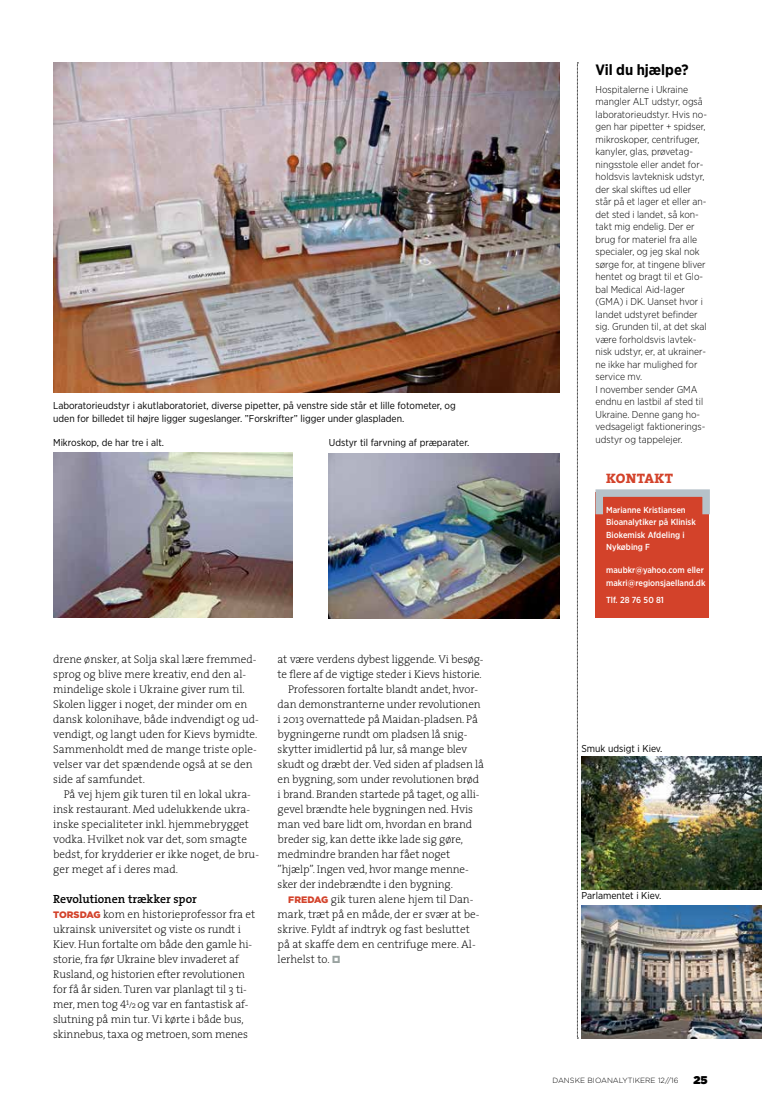
<style>
.page{position:relative;width:762px;height:1117px;background:#fff}
.page>*{position:absolute;margin:0;border:0;box-sizing:border-box;transform-origin:0 0}
.t1{font:700 15px "Gotham Narrow";color:#000}
.t2{font:800 13.75px "The Serif";letter-spacing:.025em;color:#d3422a}
.t3{font:600 11.88px "The Serif";color:#000}
.t4{font:200 11.25px/15px "The Serif";letter-spacing:-.01em;color:#000}
.t5{font:900 11.25px "Gotham";color:#000}
.t6{font:300 10px/12.5px "Gotham Narrow";color:#000}
.t7{font:10px/12.5px "Gotham Narrow";color:#000}
.t8{font:500 8.75px/12.5px "Gotham Narrow";color:#fff}
.t9{font:300 7.5px "Gotham";color:#000}
.s1{font-family:"Gotham";font-weight:900;font-size:9.38px;color:#d3422a}
.s2{font-family:"The Serif Extra Light Expert";font-weight:400}
.s3{font-size:8.75px}
</style>
<div class="page">
<svg style="left:577px;top:63px;width:1px;height:975px"></svg>
<img style="left:581px;top:756px;width:181px;height:133px">
<img style="left:581px;top:905px;width:181px;height:133px">
<img style="left:53px;top:63px;width:507px;height:330px">
<img style="left:329px;top:453px;width:231px;height:165px">
<img style="left:53px;top:453px;width:239px;height:164px">
<div style="left:595px;top:492px;width:114px;height:125px;background:#d3422a"></div>
<svg style="left:595px;top:489px;width:115px;height:26px"></svg>
<p class="t7" style="left:53px;top:399px;width:404px">Laboratorieudstyr i akutlaboratoriet, diverse pipetter, på venstre side står et lille fotometer, og uden for billedet til højre ligger sugeslanger. ”Forskrifter” ligger under glaspladen.</p>
<p class="t7" style="left:53px;top:436px;width:112px">Mikroskop, de har tre i alt.</p>
<p class="t7" style="left:329px;top:436px;width:142px">Udstyr til farvning af præparater.</p>
<p class="t4" style="left:53px;top:651px;width:207px">drene ønsker, at Solja skal lære fremmed&shy;sprog og blive mere kreativ, end den al&shy;mindelige skole i Ukraine giver rum til.<br>Skolen ligger i noget, der minder om en dansk kolonihave, både indvendigt og ud&shy;vendigt, og langt uden for Kievs bymidte.<br>Sammenholdt med de mange triste ople&shy;velser var det spændende også at se den side af samfundet.</p>
<p class="t4" style="left:53px;top:786px;width:207px;text-indent:11px">På vej hjem gik turen til en lokal ukra&shy;insk restaurant. Med udelukkende ukra&shy;inske specialiteter inkl. hjemmebrygget vodka. Hvilket nok var det, som smagte bedst, for krydderier er ikke noget, de bru&shy;ger meget af i deres mad.</p>
<p class="t3" style="left:53px;top:889px;width:145px">Revolutionen trækker spor</p>
<p class="t4" style="left:53px;top:906px;width:204px"><span class="s1">TORSDAG</span> kom en historieprofessor fra et ukrainsk universitet og viste os rundt i Kiev. Hun fortalte om både den gamle hi&shy;storie, fra før Ukraine blev invaderet af Rusland, og historien efter revolutionen for få år siden. Turen var planlagt til 3 ti&shy;mer, men tog <span class="s2">4</span><sup>1</sup><span class="s3">/2</span> og var en fantastisk af&shy;slutning på min tur. Vi kørte i både bus, skinnebus, taxa og metroen, som menes</p>
<p class="t4" style="left:278px;top:651px;width:207px">at være verdens dybest liggende. Vi besøg-</p>
<p class="t4" style="left:278px;top:666px;width:206px">te flere af de vigtige steder i Kievs historie.</p>
<p class="t4" style="left:288px;top:681px;width:191px">Professoren fortalte blandt andet, hvor-</p>
<p class="t4" style="left:278px;top:696px;width:205px">dan demonstranterne under revolutionen</p>
<p class="t4" style="left:278px;top:711px;width:202px">i 2013 overnattede på Maidan-pladsen. På</p>
<p class="t4" style="left:278px;top:726px;width:191px">bygningerne rundt om pladsen lå snig-</p>
<p class="t4" style="left:278px;top:741px;width:191px">skytter imidlertid på lur, så mange blev</p>
<p class="t4" style="left:278px;top:756px;width:208px">skudt og dræbt der. Ved siden af pladsen lå</p>
<p class="t4" style="left:278px;top:771px;width:203px">en bygning, som under revolutionen brød</p>
<p class="t4" style="left:278px;top:786px;width:203px">i brand. Branden startede på taget, og alli-</p>
<p class="t4" style="left:278px;top:801px;width:197px">gevel brændte hele bygningen ned. Hvis</p>
<p class="t4" style="left:278px;top:816px;width:196px">man ved bare lidt om, hvordan en brand</p>
<p class="t4" style="left:278px;top:831px;width:187px">breder sig, kan dette ikke lade sig gøre,</p>
<p class="t4" style="left:278px;top:846px;width:174px">medmindre branden har fået noget</p>
<p class="t4" style="left:278px;top:861px;width:192px">”hjælp”. Ingen ved, hvor mange menne-</p>
<p class="t4" style="left:278px;top:876px;width:177px">sker der indebrændte i den bygning.</p>
<p class="t4" style="left:288px;top:891px;width:187px"><span class="s1">FREDAG</span> gik turen alene hjem til Dan-</p>
<p class="t4" style="left:278px;top:906px;width:203px">mark, træt på en måde, der er svær at be-</p>
<p class="t4" style="left:278px;top:921px;width:194px">skrive. Fyldt af indtryk og fast besluttet</p>
<p class="t4" style="left:278px;top:936px;width:199px">på at skaffe dem en centrifuge mere. Al-</p>
<p class="t4" style="left:278px;top:951px;width:53px">lerhelst to.</p>
<h1 class="t1" style="left:595px;top:60px;width:95px">Vil du hjælpe?</h1>
<p class="t6" style="left:595px;top:83px;width:113px">Hospitalerne i Ukraine mangler ALT udstyr, også laboratorieudstyr. Hvis no&shy;gen har pipetter + spidser, mikroskoper, centrifuger, kanyler, glas, prøvetag&shy;ningsstole eller andet for&shy;holdsvis lavteknisk udstyr, der skal skiftes ud eller står på et lager et eller an&shy;det sted i landet, så kon&shy;takt mig endelig. Der er brug for materiel fra alle specialer, og jeg skal nok sørge for, at tingene bliver hentet og bragt til et Glo&shy;bal Medical Aid-lager (GMA) i DK. Uanset hvor i landet udstyret befinder sig. Grunden til, at det skal være forholdsvis lavtek&shy;nisk udstyr, er, at ukrainer&shy;ne ikke har mulighed for service mv.<br>I november sender GMA endnu en lastbil af sted til<br>Ukraine. Denne gang ho&shy;vedsageligt faktionerings&shy;udstyr og tappelejer.</p>
<p class="t2" style="left:606px;top:466px;width:68px">KONTAKT</p>
<p class="t8" style="left:606px;top:503px;width:91px">Marianne Kristiansen<br>Bioanalytiker på Klinisk<br>Biokemisk Afdeling i<br>Nykøbing F</p>
<p class="t8" style="left:606px;top:563px;width:101px">maubkr@yahoo.com eller makri@regionsjaelland.dk</p>
<p class="t8" style="left:606px;top:593px;width:59px">Tlf. 28 76 50 81</p>
<p class="t7" style="left:581px;top:742px;width:83px">Smuk udsigt i Kiev.</p>
<p class="t7" style="left:581px;top:889px;width:81px">Parlamentet i Kiev.</p>
<p class="t9" style="left:552px;top:1075px;width:128px">DANSKE BIOANALYTIKERE 12//16</p>
<p class="t5" style="left:693px;top:1071px;width:16px">25</p>
</div>
